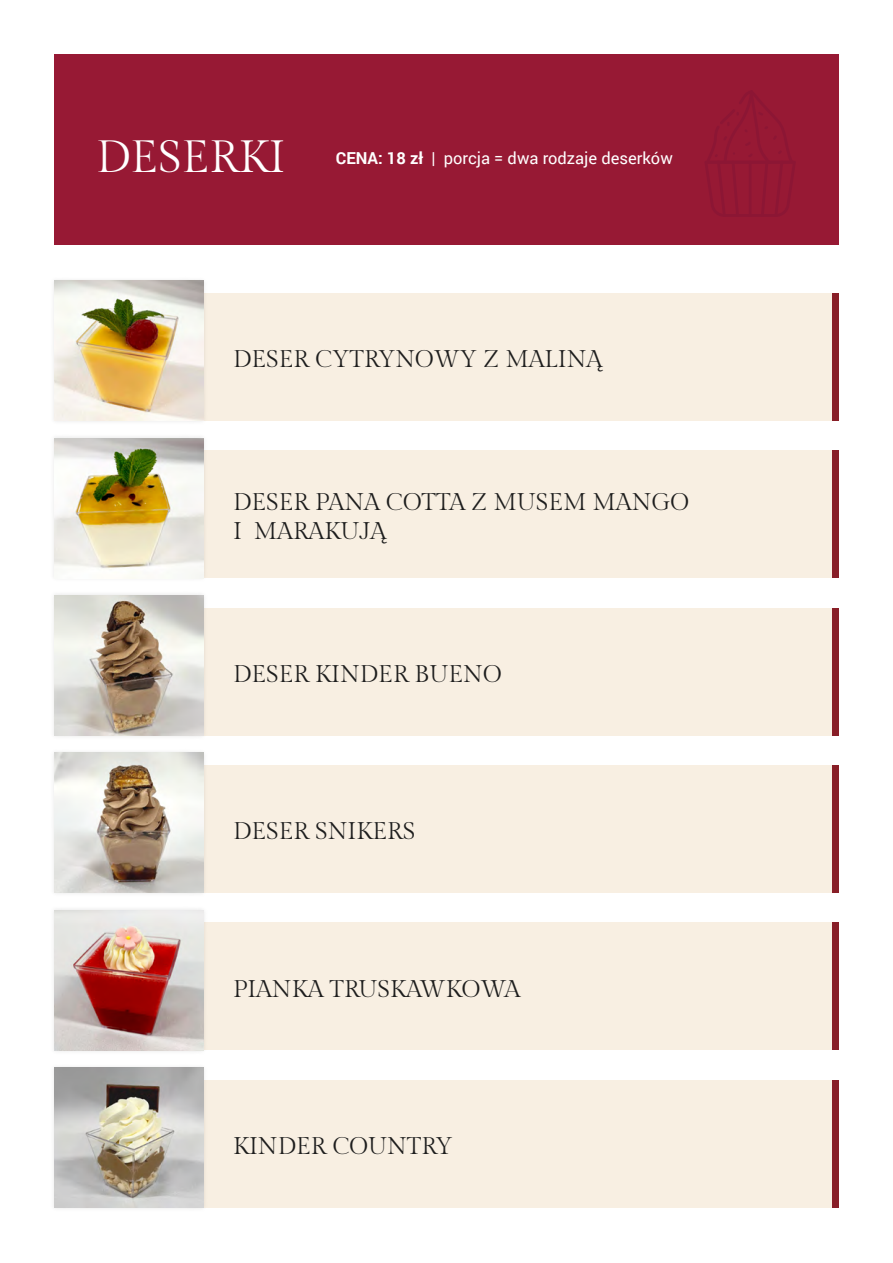
<style>
.page{position:relative;width:893px;height:1263px;background:#fff}
.page>*{position:absolute;margin:0;border:0;box-sizing:border-box;transform-origin:0 0}
.t1{font:45px "Gilda Display";color:#fff}
.t2{font:24px/28.8px "Gilda Display";color:#1d1d1d}
.t3{font:16.5px "Roboto";color:#fff}
.s1{font-weight:700}
</style>
<div class="page">
<div style="left:54px;top:54px;width:785px;height:190px;background:#971934"></div>
<svg style="left:705px;top:90px;width:90px;height:127px"></svg>
<div style="left:106px;top:293px;width:733px;height:128px;background:#f8efe2"></div>
<div style="left:106px;top:1080px;width:733px;height:127px;background:#f8efe2"></div>
<div style="left:106px;top:922px;width:733px;height:128px;background:#f8efe2"></div>
<div style="left:106px;top:765px;width:733px;height:128px;background:#f8efe2"></div>
<div style="left:106px;top:608px;width:733px;height:127px;background:#f8efe2"></div>
<div style="left:106px;top:450px;width:733px;height:128px;background:#f8efe2"></div>
<div style="left:50px;top:276px;width:158px;height:149px;background:#000;opacity:.1"></div>
<img style="left:54px;top:281px;width:149px;height:140px">
<div style="left:50px;top:1063px;width:158px;height:149px;background:#000;opacity:.1"></div>
<img style="left:54px;top:1067px;width:149px;height:140px">
<div style="left:50px;top:906px;width:158px;height:149px;background:#000;opacity:.1"></div>
<img style="left:54px;top:910px;width:149px;height:140px">
<div style="left:50px;top:748px;width:158px;height:149px;background:#000;opacity:.1"></div>
<img style="left:54px;top:753px;width:149px;height:140px">
<div style="left:50px;top:591px;width:158px;height:149px;background:#000;opacity:.1"></div>
<img style="left:54px;top:595px;width:149px;height:140px">
<div style="left:50px;top:434px;width:158px;height:149px;background:#000;opacity:.1"></div>
<img style="left:54px;top:438px;width:149px;height:140px">
<div style="left:833px;top:293px;width:6px;height:128px;background:#881e27"></div>
<div style="left:833px;top:1080px;width:6px;height:127px;background:#881e27"></div>
<div style="left:833px;top:922px;width:6px;height:128px;background:#881e27"></div>
<div style="left:833px;top:765px;width:6px;height:128px;background:#881e27"></div>
<div style="left:833px;top:608px;width:6px;height:127px;background:#881e27"></div>
<div style="left:833px;top:450px;width:6px;height:128px;background:#881e27"></div>
<h1 class="t1" style="left:96px;top:127px;width:191px">DESERKI</h1>
<p class="t3" style="left:336px;top:146px;width:338px"><span class="s1">CENA: 18 zł</span> | porcja = dwa rodzaje deserków</p>
<p class="t2" style="left:233px;top:344px;width:371px">DESER CYTRYNOWY Z MALINĄ</p>
<p class="t2" style="left:233px;top:488px;width:458px">DESER PANA COTTA Z MUSEM MANGO<br>I MARAKUJĄ</p>
<p class="t2" style="left:233px;top:659px;width:270px">DESER KINDER BUENO</p>
<p class="t2" style="left:233px;top:816px;width:184px">DESER SNIKERS</p>
<p class="t2" style="left:233px;top:974px;width:289px">PIANKA TRUSKAWKOWA</p>
<p class="t2" style="left:233px;top:1131px;width:221px">KINDER COUNTRY</p>
</div>
